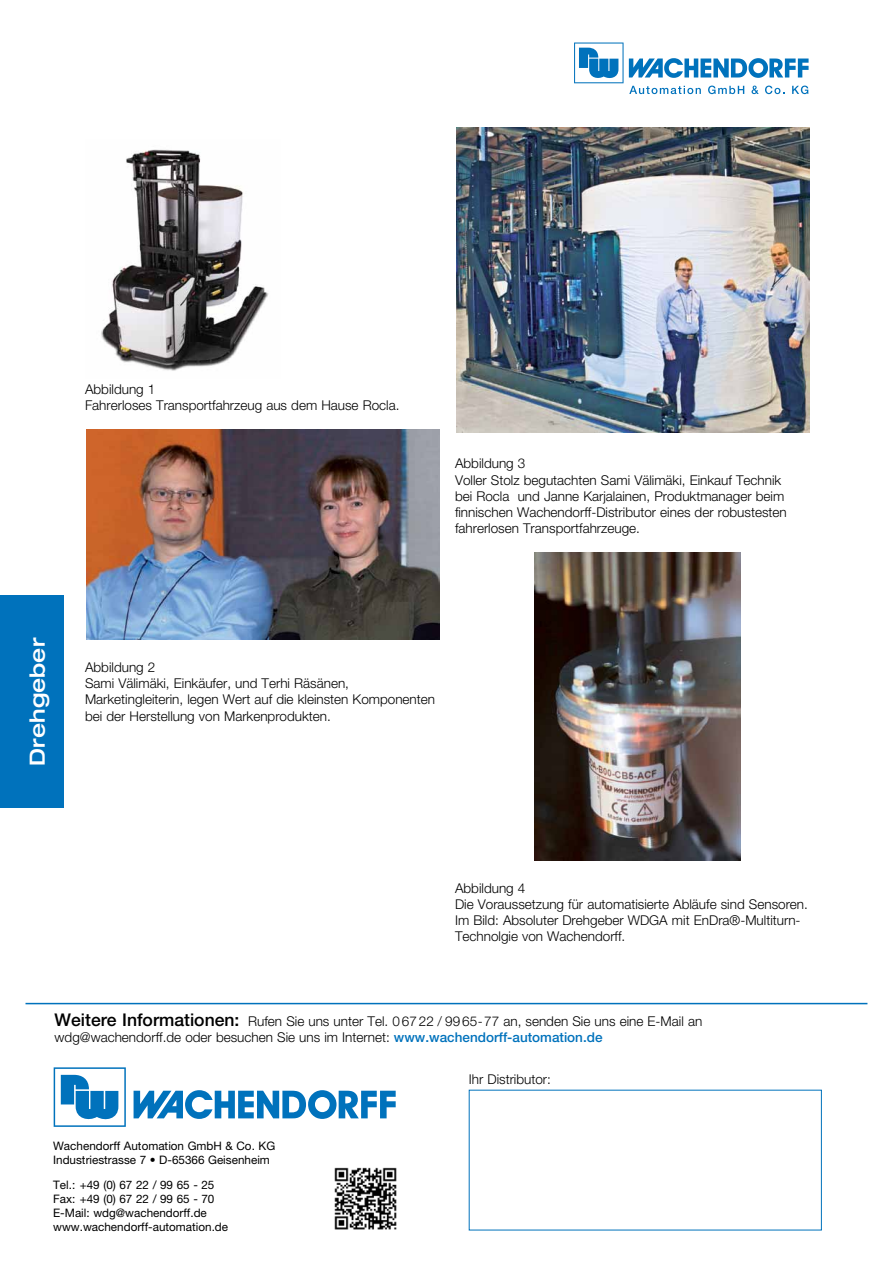
<style>
.page{position:relative;width:893px;height:1263px;background:#fff}
.page>*{position:absolute;margin:0;border:0;box-sizing:border-box;transform-origin:0 0}
.t1{font:500 expanded 21px "Helvetica Neue LT Pro";color:#fff}
.t2{font:300 13.5px/16.2px "Helvetica Neue LT Pro";color:#000}
.t3{font:11.7px/14.1px "Helvetica Neue LT Pro";color:#000}
.s1{font-weight:500;font-size:17.55px}
.s2{font-weight:500;color:#0072bc}
</style>
<div class="page">
<div style="left:0;top:595px;width:64px;height:213px;background:#0072bc"></div>
<img style="left:101px;top:149px;width:168px;height:222px">
<img style="left:87px;top:429px;width:352px;height:211px">
<svg style="left:574px;top:43px;width:235px;height:51px"></svg>
<img style="left:456px;top:128px;width:353px;height:304px">
<img style="left:534px;top:552px;width:206px;height:308px">
<hr style="left:26px;top:1003px;width:841px;height:1px;background:#0072bc">
<svg style="left:134px;top:1090px;width:262px;height:29px"></svg>
<svg style="left:54px;top:1067px;width:72px;height:60px"></svg>
<img style="left:334px;top:1167px;width:63px;height:63px">
<p class="t2" style="left:85px;top:381px;width:316px">Abbildung 1<br>Fahrerloses Transportfahrzeug aus dem Hause Rocla.</p>
<p class="t2" style="left:455px;top:455px;width:333px">Abbildung 3<br>Voller Stolz begutachten Sami Välimäki, Einkauf Technik bei Rocla und Janne Karjalainen, Produktmanager beim finnischen Wachendorff-Distributor eines der robustesten fahrerlosen Transportfahrzeuge.</p>
<h1 class="t1" style="left:24px;top:766px;width:129px;rotate:-90deg">Drehgeber</h1>
<p class="t2" style="left:85px;top:659px;width:352px">Abbildung 2<br>Sami Välimäki, Einkäufer, und Terhi Räsänen, Marketingleiterin, legen Wert auf die kleinsten Komponenten bei der Herstellung von Markenprodukten.</p>
<p class="t2" style="left:455px;top:879px;width:354px">Abbildung 4<br>Die Voraussetzung für automatisierte Abläufe sind Sensoren.<br>Im Bild: Absoluter Drehgeber WDGA mit EnDra®-Multiturn-Technolgie von Wachendorff.</p>
<p class="t2" style="left:55px;top:1013px;width:649px"><span class="s1">Weitere Informationen:</span> Rufen Sie uns unter Tel. 0 67 22 / 99 65-77 an, senden Sie uns eine E-Mail an wdg@wachendorff.de oder besuchen Sie uns im Internet: <span class="s2">www.wachendorff-automation.de</span></p>
<p class="t3" style="left:53px;top:1139px;width:224px">Wachendorff Automation GmbH &amp; Co. KG<br>Industriestrasse 7 • D-65366 Geisenheim</p>
<p class="t3" style="left:53px;top:1177px;width:177px">Tel.: +49 (0) 67 22 / 99 65 - 25<br>Fax: +49 (0) 67 22 / 99 65 - 70<br>E-Mail: wdg@wachendorff.de www.wachendorff-automation.de</p>
<p class="t2" style="left:469px;top:1071px;width:84px">Ihr Distributor:</p>
</div>
